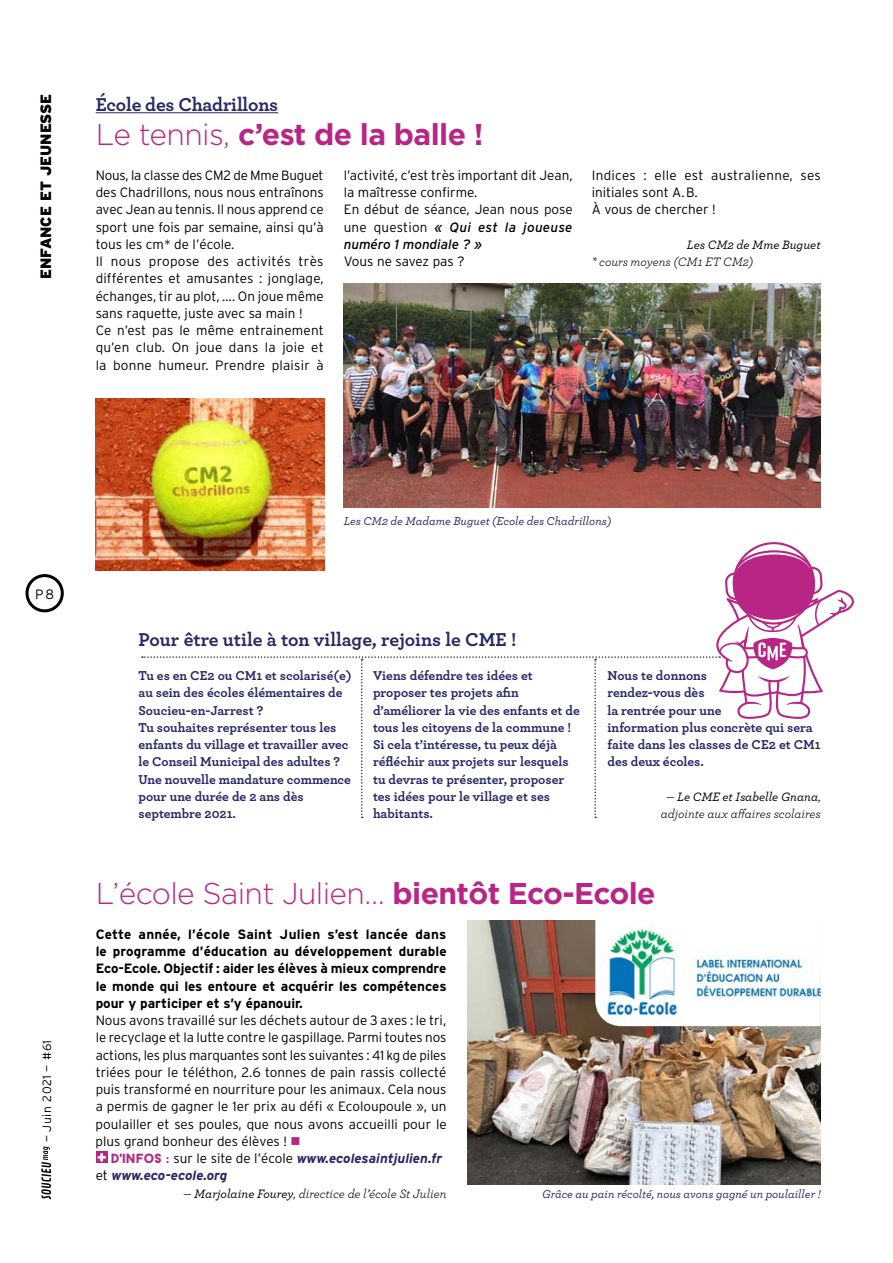
<style>
.page{position:relative;width:893px;height:1263px;background:#fff}
.page>*{position:absolute;margin:0;border:0;box-sizing:border-box;transform-origin:0 0}
.t1{font:300 30px "Gotham";letter-spacing:-.02em;color:#b82585}
.t2{font:700 30px "Gotham";letter-spacing:-.02em;color:#b82585}
.t3{font:700 19.5px "Archer";letter-spacing:-.005em;color:#272967}
.t4{font:900 15px "Interstate";color:#000}
.t5{font:300 13.5px/17.2px "Interstate";color:#000}
.t6{font:700 13.5px/17.2px "Archer";color:#272967}
.t7{font:700 13.5px/17.2px "Interstate";color:#000;text-align:justify}
.t8{font:italic 700 13.5px/17.2px "Interstate";color:#272967}
.t9{font:italic 12.75px/17.2px "Archer";color:#000;text-align:center}
.t10{font:italic 500 12.75px "Archer";color:#000}
.t11{font:italic 500 12px "Archer";color:#272967}
.t12{font:300 12px "Interstate";letter-spacing:.06em;color:#000}
.s1{font-weight:300}
.s2{font-weight:400;font-style:italic}
.s3{font-weight:500}
.s4{font-weight:700}
.s5{color:#b82585}
.s6{font-family:"Baron Neue";font-weight:900;font-style:normal;color:#b82585}
.s7{font-weight:300;font-style:normal;color:#000}
</style>
<div class="page">
<hr style="left:96px;top:112px;width:182px;height:1px;background:#272967">
<svg style="left:96px;top:1151px;width:11px;height:12px"></svg>
<svg style="left:98px;top:1153px;width:8px;height:8px"></svg>
<img style="left:468px;top:920px;width:353px;height:264px">
<svg style="left:595px;top:920px;width:226px;height:106px"></svg>
<img style="left:597px;top:920px;width:224px;height:103px">
<img style="left:344px;top:283px;width:477px;height:225px">
<img style="left:96px;top:398px;width:229px;height:173px">
<svg style="left:142px;top:542px;width:712px;height:276px"></svg>
<svg style="left:41px;top:1146px;width:10px;height:53px"></svg>
<div style="left:26px;top:574px;width:38px;height:38px;border:3px solid #000;border-radius:50%"></div>
<p class="t4" style="left:37px;top:279px;width:187px;rotate:-90deg">ENFANCE ET JEUNESSE</p>
<h2 class="t3" style="left:96px;top:89px;width:184px">École des Chadrillons</h2>
<h1 class="t2" style="left:96px;top:117px;width:389px"><span class="s1">Le tennis,</span> c’est de la balle !</h1>
<p class="t5" style="left:96px;top:166px;width:230px">Nous, la classe des CM2 de Mme Buguet des Chadrillons, nous nous entraînons avec Jean au tennis. Il nous apprend ce sport une fois par semaine, ainsi qu’à tous les cm* de l’école.<br>Il nous propose des activités très différentes et amusantes : jonglage, échanges, tir au plot, …. On joue même sans raquette, juste avec sa main !<br>Ce n’est pas le même entrainement qu’en club. On joue dans la joie et la bonne humeur. Prendre plaisir à</p>
<p class="t5" style="left:344px;top:166px;width:230px">l’activité, c’est très important dit Jean, la maîtresse confirme.<br>En début de séance, Jean nous pose une question <span class="s2">« Qui est la joueuse numéro 1 mondiale ? »</span></p>
<p class="t5" style="left:344px;top:253px;width:123px">Vous ne savez pas ?</p>
<p class="t5" style="left:592px;top:166px;width:231px">Indices : elle est australienne, ses initiales sont A.B.<br>À vous de chercher !</p>
<p class="t10" style="left:687px;top:235px;width:135px">Les CM2 de Mme Buguet</p>
<p class="t9" style="left:592px;top:252px;width:163px">* cours moyens (CM1 ET CM2)</p>
<p class="t5" style="left:35px;top:585px;width:20px">P8</p>
<p class="t12" style="left:40px;top:1142px;width:103px;rotate:-90deg">— Juin 2021 — #61</p>
<p class="t11" style="left:344px;top:512px;width:269px">Les CM2 de Madame Buguet (Ecole des Chadrillons)</p>
<h2 class="t3" style="left:139px;top:624px;width:379px">Pour être utile à ton village, rejoins le CME !</h2>
<p class="t6" style="left:139px;top:666px;width:215px">Tu es en CE2 ou CM1 et scolarisé(e) au sein des écoles élémentaires de<br>Soucieu-en-Jarrest ?<br>Tu souhaites représenter tous les enfants du village et travailler avec le Conseil Municipal des adultes ?<br>Une nouvelle mandature commence pour une durée de 2 ans dès septembre 2021.</p>
<p class="t6" style="left:373px;top:666px;width:208px">Viens défendre tes idées et proposer tes projets afin d’améliorer la vie des enfants et de tous les citoyens de la commune !<br>Si cela t’intéresse, tu peux déjà réfléchir aux projets sur lesquels tu devras te présenter, proposer tes idées pour le village et ses habitants.</p>
<p class="t6" style="left:607px;top:666px;width:215px">Nous te donnons<br>rendez-vous dès<br>la rentrée pour une<br>information plus concrète qui sera faite dans les classes de CE2 et CM1 des deux écoles.</p>
<p class="t9" style="left:661px;top:787px;width:161px">— <span class="s3">Le CME et Isabelle Gnana</span>, adjointe aux affaires scolaires</p>
<h1 class="t1" style="left:96px;top:877px;width:561px">L’école Saint Julien… <span class="s4">bientôt Eco-Ecole</span></h1>
<p class="t7" style="left:96px;top:925px;width:352px">Cette année, l’école Saint Julien s’est lancée dans le programme d’éducation au développement durable Eco-Ecole. Objectif : aider les élèves à mieux comprendre le monde qui les entoure et acquérir les compétences pour y participer et s’y épanouir.</p>
<p class="t5" style="left:96px;top:1012px;width:353px;text-align:justify">Nous avons travaillé sur les déchets autour de 3 axes : le tri, le recyclage et la lutte contre le gaspillage. Parmi toutes nos actions, les plus marquantes sont les suivantes : 41 kg de piles triées pour le téléthon, 2.6 tonnes de pain rassis collecté puis transformé en nourriture pour les animaux. Cela nous a permis de gagner le 1er prix au défi « Ecoloupoule », un poulailler et ses poules, que nous avons accueilli pour le plus grand bonheur des élèves ! <span class="s5">■</span></p>
<p class="t8" style="left:96px;top:1150px;width:348px;text-indent:15px"><span class="s6">D'INFOS :</span> <span class="s7">sur le site de l’école</span> www.ecolesaintjulien.fr <span class="s7">et</span> www.eco-ecole.org</p>
<p class="t9" style="left:184px;top:1184px;width:264px">— <span class="s3">Marjolaine Fourey</span>, directice de l’école St Julien</p>
<p class="t11" style="left:542px;top:1185px;width:280px">Grâce au pain récolté, nous avons gagné un poulailler !</p>
</div>
